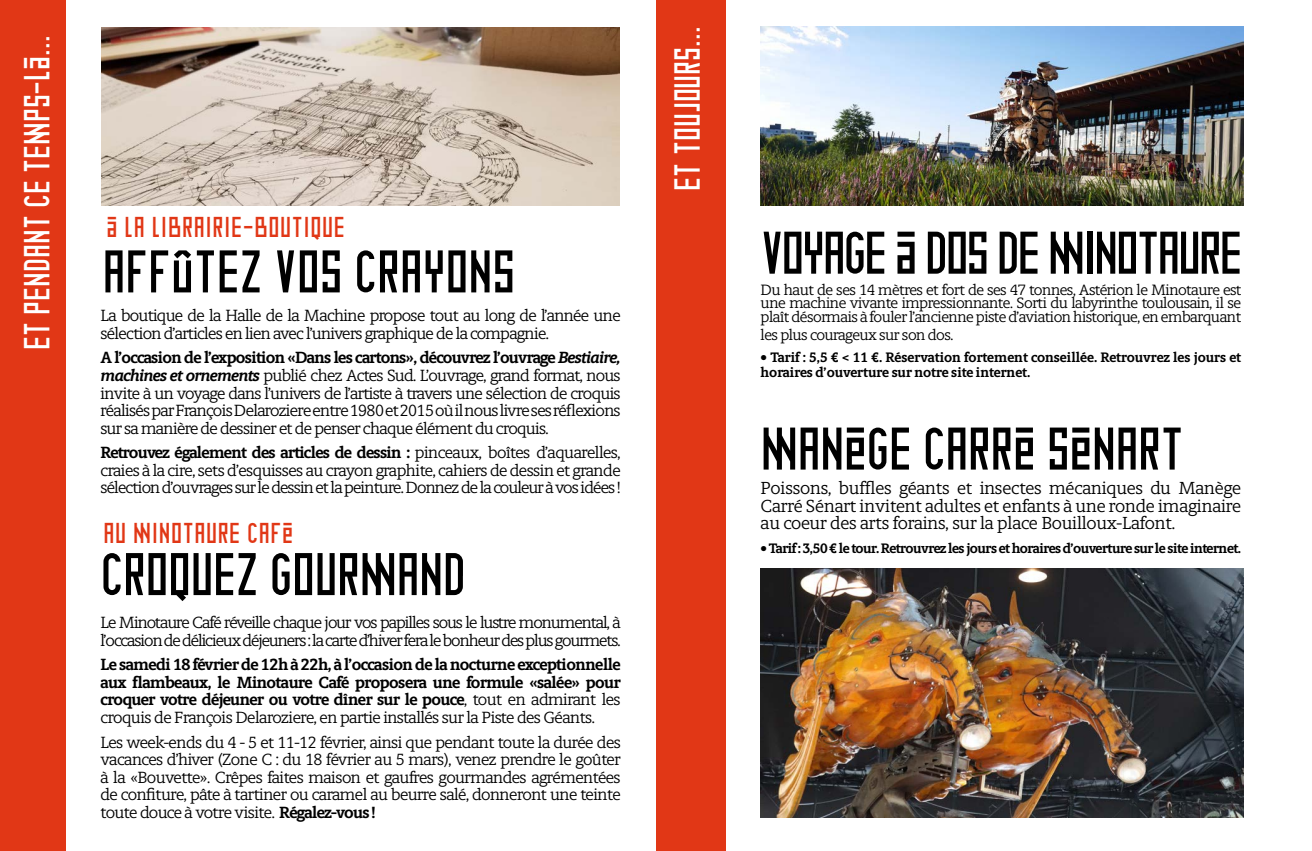
<style>
.page{position:relative;width:1312px;height:851px;background:#fff}
.page>*{position:absolute;margin:0;border:0;box-sizing:border-box;transform-origin:0 0}
.t1{font:60px "LHDM 01";letter-spacing:-.01em;color:#000}
.t2{font:60px "LHDM 01";letter-spacing:-.04em;color:#000}
.t3{font:36.25px "LHDM Condensed 3";color:#fff}
.t4{font:28.75px "LHDM 01";letter-spacing:.02em;color:#e13716}
.t5{font:17.5px/17.5px "Berlingske Slab";letter-spacing:-.01em;color:#000;text-align:justify}
.t6{font:16.25px/17.5px "Berlingske Slab";letter-spacing:-.05em;color:#000;text-align:justify}
.t7{font:700 16.25px/17.5px "Berlingske Slab";letter-spacing:-.03em;color:#000;text-align:justify}
.t8{font:15px/13.8px "Berlingske Slab";letter-spacing:-.03em;color:#000;text-align:justify}
.t9{font:700 13.75px/15px "Berlingske Slab";letter-spacing:-.015em;color:#000}
.s1{font-weight:700}
.s2{font-weight:700;font-style:italic}
.s3{font-weight:400}
</style>
<div class="page">
<img style="left:102px;top:27px;width:517px;height:179px">
<div style="left:0;top:0;width:65px;height:850px;background:#e13716"></div>
<img style="left:760px;top:568px;width:483px;height:249px">
<div style="left:656px;top:0;width:69px;height:850px;background:#e13716"></div>
<img style="left:760px;top:27px;width:483px;height:178px">
<h2 class="t3" style="left:20px;top:350px;width:316px;rotate:-90deg">ET PENDANT CE TEMPS-LÀ...</h2>
<h3 class="t4" style="left:106px;top:214px;width:240px">À LA LIBRAIRIE-BOUTIQUE</h3>
<h1 class="t1" style="left:102px;top:244px;width:414px">AFFÛTEZ VOS CRAYONS</h1>
<p class="t6" style="left:100px;top:306px;width:521px">La boutique de la Halle de la Machine propose tout au long de l’année une sélection d’articles en lien avec l’univers graphique de la compagnie.</p>
<p class="t6" style="left:100px;top:348px;width:521px"><span class="s1">A l’occasion de l’exposition «Dans les cartons», découvrez l’ouvrage</span> <span class="s2">Bestiaire, machines et ornements</span> publié chez Actes Sud. L’ouvrage, grand format, nous invite à un voyage dans l’univers de l’artiste à travers une sélection de croquis réalisés par François Delaroziere entre 1980 et 2015 où il nous livre ses réflexions sur sa manière de dessiner et de penser chaque élément du croquis.</p>
<p class="t6" style="left:100px;top:443px;width:521px"><span class="s1">Retrouvez également des articles de dessin :</span> pinceaux, boîtes d’aquarelles, craies à la cire, sets d’esquisses au crayon graphite, cahiers de dessin et grande sélection d’ouvrages sur le dessin et la peinture. Donnez de la couleur à vos idées !</p>
<h3 class="t4" style="left:104px;top:520px;width:191px">AU MINOTAURE CAFÉ</h3>
<h1 class="t1" style="left:100px;top:547px;width:367px">CROQUEZ GOURMAND</h1>
<p class="t6" style="left:100px;top:613px;width:521px">Le Minotaure Café réveille chaque jour vos papilles sous le lustre monumental, à l’occasion de délicieux déjeuners : la carte d’hiver fera le bonheur des plus gourmets.</p>
<p class="t7" style="left:100px;top:656px;width:521px">Le samedi 18 février de 12h à 22h, à l’occasion de la nocturne exceptionnelle aux flambeaux, le Minotaure Café proposera une formule «salée» pour croquer votre déjeuner ou votre dîner sur le pouce<span class="s3">, tout en admirant les croquis de François Delaroziere, en partie installés sur la Piste des Géants.</span></p>
<p class="t6" style="left:100px;top:732px;width:521px">Les week-ends du 4 - 5 et 11-12 février, ainsi que pendant toute la durée des vacances d’hiver (Zone C : du 18 février au 5 mars), venez prendre le goûter à la «Bouvette». Crêpes faites maison et gaufres gourmandes agrémentées de confiture, pâte à tartiner ou caramel au beurre salé, donneront une teinte toute douce à votre visite. <span class="s1">Régalez-vous !</span></p>
<h2 class="t3" style="left:670px;top:190px;width:165px;rotate:-90deg">ET TOUJOURS...</h2>
<h1 class="t2" style="left:760px;top:225px;width:483px">VOYAGE À DOS DE MINOTAURE</h1>
<p class="t8" style="left:760px;top:282px;width:482px">Du haut de ses 14 mètres et fort de ses 47 tonnes, Astérion le Minotaure est une machine vivante impressionnante. Sorti du labyrinthe toulousain, il se plaît désormais à fouler l’ancienne piste d’aviation historique, en embarquant</p>
<p class="t8" style="left:760px;top:327px;width:194px">les plus courageux sur son dos.</p>
<p class="t9" style="left:760px;top:349px;width:482px">• Tarif : 5,5 € &lt; 11 €. Réservation fortement conseillée. Retrouvrez les jours et horaires d’ouverture sur notre site internet.</p>
<h1 class="t1" style="left:760px;top:421px;width:424px">MANÈGE CARRÉ SÉNART</h1>
<p class="t5" style="left:760px;top:478px;width:482px">Poissons, buffles géants et insectes mécaniques du Manège Carré Sénart invitent adultes et enfants à une ronde imaginaire au coeur des arts forains, sur la place Bouilloux-Lafont.</p>
<p class="t9" style="left:760px;top:541px;width:482px">• Tarif : 3,50 € le tour. Retrouvrez les jours et horaires d’ouverture sur le site internet.</p>
</div>
